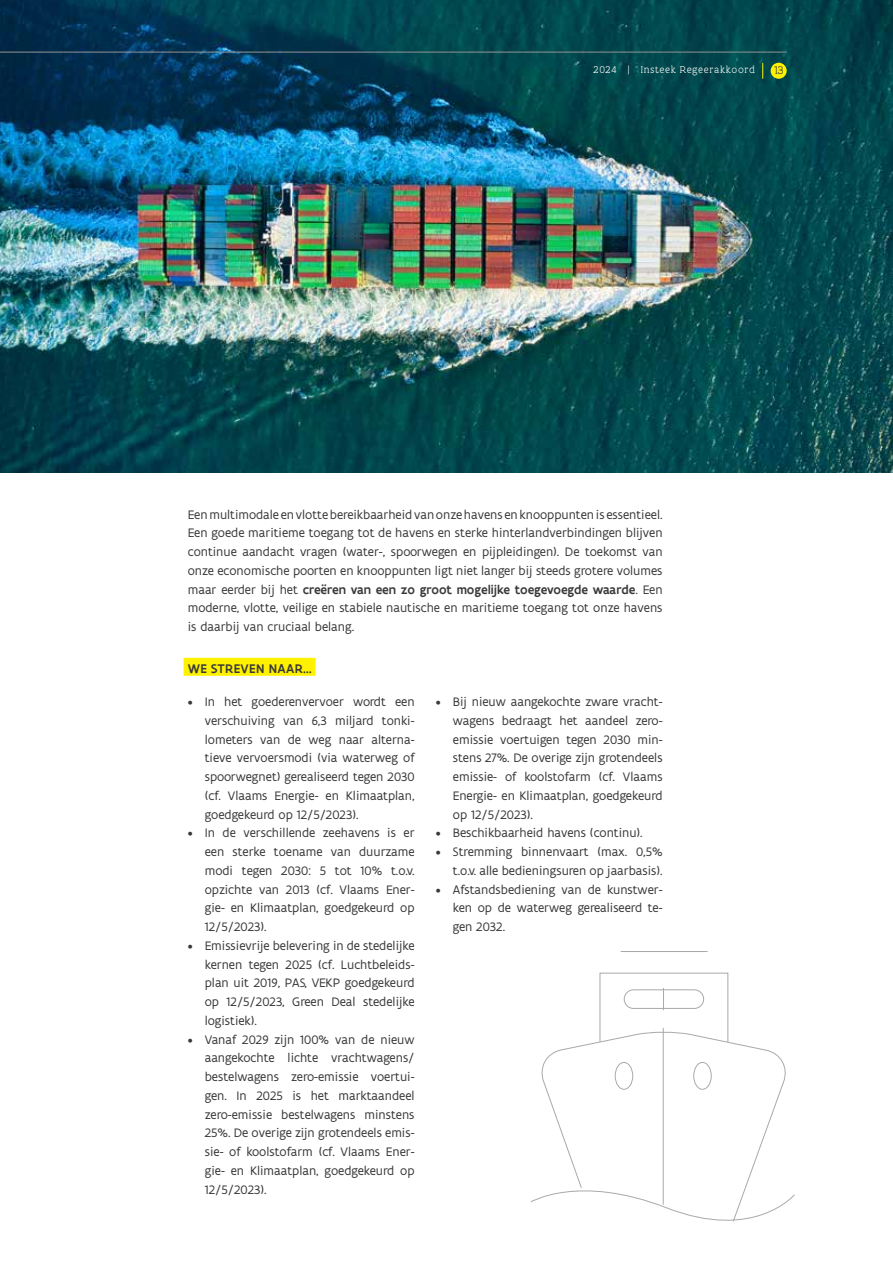
<style>
.page{position:relative;width:893px;height:1263px;background:#fff}
.page>*{position:absolute;margin:0;border:0;box-sizing:border-box;transform-origin:0 0}
.t1{font:500 13.5px "Flanders Art Sans";letter-spacing:.025em;color:#383839}
.t2{font:13.2px/18.8px "Flanders Art Sans";color:#383839;text-align:justify}
.t3{font:300 12px "Flanders Art Serif";color:#383839}
.t4{font:300 10.5px "Flanders Art Serif";letter-spacing:.065em;color:#fff}
.s1{font-weight:500}
</style>
<div class="page">
<div style="left:600px;top:973px;width:128px;height:69px;border:1px solid #a7a9ac"></div>
<div style="left:624px;top:989px;width:80px;height:20px;border:1px solid #a7a9ac;border-radius:9px"></div>
<svg style="left:538px;top:1030px;width:252px;height:192px"></svg>
<hr style="left:663px;top:1028px;width:1px;height:176px;background:#a7a9ac">
<div style="left:693px;top:1062px;width:19px;height:28px;border:1px solid #a7a9ac;border-radius:50%"></div>
<svg style="left:663px;top:988px;width:1px;height:22px"></svg>
<hr style="left:621px;top:951px;width:87px;height:1px;background:#a7a9ac">
<img style="left:0;top:0;width:893px;height:472px">
<hr style="left:0;top:52px;width:787px;height:1px;background:#939598">
<div style="left:184px;top:658px;width:132px;height:18px;background:#fff200"></div>
<svg style="left:762px;top:63px;width:1px;height:16px"></svg>
<div style="left:771px;top:63px;width:16px;height:16px;background:#fff200;border-radius:50%"></div>
<p class="t4" style="left:594px;top:64px;width:163px">2024 | Insteek Regeerakkoord</p>
<p class="t3" style="left:774px;top:63px;width:11px">13</p>
<p class="t2" style="left:188px;top:505px;width:476px">Een multimodale en vlotte bereikbaarheid van onze havens en knooppunten is essentieel.<br>Een goede maritieme toegang tot de havens en sterke hinterlandverbindingen blijven continue aandacht vragen (water-, spoorwegen en pijpleidingen). De toekomst van onze economische poorten en knooppunten ligt niet langer bij steeds grotere volumes maar eerder bij het <span class="s1">creëren van een zo groot mogelijke toegevoegde waarde</span>. Een moderne, vlotte, veilige en stabiele nautische en maritieme toegang tot onze havens is daarbij van cruciaal belang.</p>
<p class="t1" style="left:188px;top:660px;width:125px">WE STREVEN NAAR…</p>
<p class="t2" style="left:205px;top:693px;width:211px;text-indent:-17px">• In het goederenvervoer wordt een verschuiving van 6,3 miljard tonki&shy;lometers van de weg naar alterna&shy;tieve vervoersmodi (via waterweg of spoorwegnet) gerealiseerd tegen 2030 (cf. Vlaams Energie- en Klimaatplan, goedgekeurd op 12/5/2023).</p>
<p class="t2" style="left:205px;top:824px;width:211px;text-indent:-17px">• In de verschillende zeehavens is er een sterke toename van duurzame modi tegen 2030: 5 tot 10% t.o.v. opzichte van 2013 (cf. Vlaams Ener&shy;gie- en Klimaatplan, goedgekeurd op 12/5/2023).</p>
<p class="t2" style="left:205px;top:936px;width:211px;text-indent:-17px">• Emissievrije belevering in de stedelijke kernen tegen 2025 (cf. Luchtbeleids&shy;plan uit 2019, PAS, VEKP goedgekeurd op 12/5/2023, Green Deal stedelijke logistiek).</p>
<p class="t2" style="left:205px;top:1030px;width:211px;text-indent:-17px">• Vanaf 2029 zijn 100% van de nieuw aangekochte lichte vrachtwagens/ bestelwagens zero-emissie voertui&shy;gen. In 2025 is het marktaandeel zero-emissie bestelwagens minstens 25%. De overige zijn grotendeels emis&shy;sie- of koolstofarm (cf. Vlaams Ener&shy;gie- en Klimaatplan, goedgekeurd op 12/5/2023).</p>
<p class="t2" style="left:453px;top:693px;width:211px;text-indent:-17px">• Bij nieuw aangekochte zware vracht&shy;wagens bedraagt het aandeel zero&shy;emissie voertuigen tegen 2030 min&shy;stens 27%. De overige zijn grotendeels emissie- of koolstofarm (cf. Vlaams Energie- en Klimaatplan, goedgekeurd op 12/5/2023).</p>
<p class="t2" style="left:436px;top:824px;width:208px">• Beschikbaarheid havens (continu).</p>
<p class="t2" style="left:436px;top:843px;width:228px;text-align:right">• Stremming binnenvaart (max. 0,5% t.o.v. alle bedieningsuren op jaarbasis).</p>
<p class="t2" style="left:453px;top:880px;width:211px;text-indent:-17px">• Afstandsbediening van de kunstwer&shy;ken op de waterweg gerealiseerd te&shy;gen 2032.</p>
</div>
